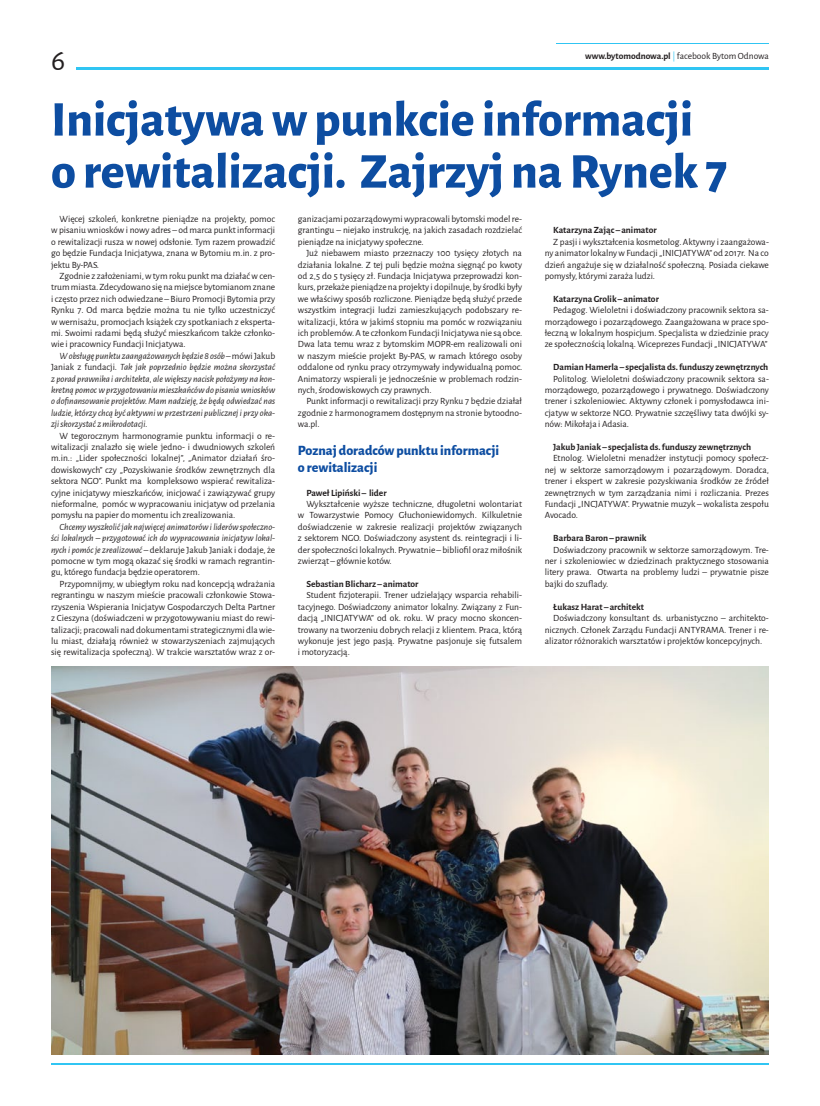
<style>
.page{position:relative;width:820px;height:1106px;background:#fff}
.page>*{position:absolute;margin:0;border:0;box-sizing:border-box;transform-origin:0 0}
.t1{font:800 50px/52px "Alegreya Sans";color:#0d4da1}
.t2{font:30px "Alegreya Sans";color:#231f20}
.t3{font:800 14px/16.8px "Alegreya Sans";color:#0d4da1}
.t4{font:9.5px/11.4px "Alegreya Sans";color:#231f20;text-align:justify}
.t5{font:italic 9.5px/11.4px "Alegreya Sans";color:#231f20;text-align:justify}
.t6{font:700 9.5px "Alegreya Sans";color:#231f20}
.s1{font-weight:700}
.s2{color:#30c5f3}
.s3{font-style:normal}
</style>
<div class="page">
<hr style="left:77px;top:67px;width:691px;height:3px;background:#30c5f3">
<hr style="left:556px;top:43px;width:212px;height:1px;background:#30c5f3">
<hr style="left:51px;top:1063px;width:717px;height:2px;background:#30c5f3">
<img style="left:51px;top:666px;width:717px;height:388px">
<h2 class="t2" style="left:51px;top:40px;width:16px">6</h2>
<p class="t4" style="left:585px;top:50px;width:185px"><span class="s1">www.bytomodnowa.pl</span> <span class="s2">|</span> facebook Bytom Odnowa</p>
<h1 class="t1" style="left:51px;top:90px;width:677px">Inicjatywa w punkcie informacji o rewitalizacji. Zajrzyj na Rynek 7</h1>
<p class="t4" style="left:51px;top:213px;width:225px;text-indent:9px">Więcej szkoleń, konkretne pieniądze na projekty, pomoc w pisaniu wniosków i nowy adres – od marca punkt informacji o rewitalizacji rusza w nowej odsłonie. Tym razem prowadzić go będzie Fundacja Inicjatywa, znana w Bytomiu m.in. z pro&shy;jektu By-PAS.</p>
<p class="t4" style="left:51px;top:270px;width:225px;text-indent:9px">Zgodnie z założeniami, w tym roku punkt ma działać w cen&shy;trum miasta. Zdecydowano się na miejsce bytomianom znane i często przez nich odwiedzane – Biuro Promocji Bytomia przy Rynku 7. Od marca będzie można tu nie tylko uczestniczyć w wernisażu, promocjach książek czy spotkaniach z eksperta&shy;mi. Swoimi radami będą służyć mieszkańcom także członko&shy;wie i pracownicy Fundacji Inicjatywa.</p>
<p class="t5" style="left:51px;top:349px;width:225px;text-indent:9px">W obsługę punktu zaangażowanych będzie 8 osób <span class="s3">– mówi Jakub Janiak z fundacji.</span> Tak jak poprzednio będzie można skorzystać z porad prawnika i architekta, ale większy nacisk położymy na kon&shy;kretną pomoc w przygotowaniu mieszkańców do pisania wniosków o dofinansowanie projektów. Mam nadzieję, że będą odwiedzać nas ludzie, którzy chcą być aktywni w przestrzeni publicznej i przy oka&shy;zji skorzystać z mikrodotacji.</p>
<p class="t4" style="left:51px;top:429px;width:225px;text-indent:9px">W tegorocznym harmonogramie punktu informacji o re&shy;witalizacji znalazło się wiele jedno- i dwudniowych szkoleń m.in.: „Lider społeczności lokalnej”, „Animator działań śro&shy;dowiskowych” czy „Pozyskiwanie środków zewnętrznych dla sektora NGO”. Punkt ma kompleksowo wspierać rewitaliza&shy;cyjne inicjatywy mieszkańców, inicjować i zawiązywać grupy nieformalne, pomóc w wypracowaniu inicjatyw od przelania pomysłu na papier do momentu ich zrealizowania.</p>
<p class="t5" style="left:51px;top:520px;width:225px;text-indent:9px">Chcemy wyszkolić jak najwięcej animatorów i liderów społeczno&shy;ści lokalnych – przygotować ich do wypracowania inicjatyw lokal&shy;nych i pomóc je zrealizować <span class="s3">– deklaruje Jakub Janiak i dodaje, że pomocne w tym mogą okazać się środki w ramach regrantin&shy;gu, którego fundacja będzie operatorem.</span></p>
<p class="t4" style="left:51px;top:577px;width:225px;text-indent:9px">Przypomnijmy, w ubiegłym roku nad koncepcją wdrażania regrantingu w naszym mieście pracowali członkowie Stowa&shy;rzyszenia Wspierania Inicjatyw Gospodarczych Delta Partner z Cieszyna (doświadczeni w przygotowywaniu miast do rewi&shy;talizacji; pracowali nad dokumentami strategicznymi dla wie&shy;lu miast, działają również w stowarzyszeniach zajmujących się rewitalizacja społeczną). W trakcie warsztatów wraz z or-</p>
<p class="t4" style="left:298px;top:213px;width:225px">ganizacjami pozarządowymi wypracowali bytomski model re&shy;grantingu – niejako instrukcję, na jakich zasadach rozdzielać pieniądze na inicjatywy społeczne.</p>
<p class="t4" style="left:298px;top:247px;width:226px;text-indent:9px">Już niebawem miasto przeznaczy 100 tysięcy złotych na działania lokalne. Z tej puli będzie można sięgnąć po kwoty od 2,5 do 5 tysięcy zł. Fundacja Inicjatywa przeprowadzi kon&shy;kurs, przekaże pieniądze na projekty i dopilnuje, by środki były we właściwy sposób rozliczone. Pieniądze będą służyć przede wszystkim integracji ludzi zamieszkujących podobszary re&shy;witalizacji, która w jakimś stopniu ma pomóc w rozwiązaniu ich problemów. A te członkom Fundacji Inicjatywa nie są obce.<br>Dwa lata temu wraz z bytomskim MOPR-em realizowali oni w naszym mieście projekt By-PAS, w ramach którego osoby oddalone od rynku pracy otrzymywały indywidualną pomoc.<br>Animatorzy wspierali je jednocześnie w problemach rodzin&shy;nych, środowiskowych czy prawnych.</p>
<p class="t4" style="left:298px;top:395px;width:225px;text-indent:9px">Punkt informacji o rewitalizacji przy Rynku 7 będzie działał zgodnie z harmonogramem dostępnym na stronie bytoodno&shy;wa.pl.</p>
<h3 class="t3" style="left:298px;top:441px;width:203px">Poznaj doradców punktu informacji o rewitalizacji</h3>
<p class="t6" style="left:306px;top:485px;width:82px">Paweł Lipiński – lider</p>
<p class="t4" style="left:298px;top:498px;width:225px;text-indent:9px">Wykształcenie wyższe techniczne, długoletni wolontariat w Towarzystwie Pomocy Głuchoniewidomych. Kilkuletnie doświadczenie w zakresie realizacji projektów związanych z sektorem NGO. Doświadczony asystent ds. reintegracji i li&shy;der społeczności lokalnych. Prywatnie – bibliofil oraz miłośnik zwierząt – głównie kotów.</p>
<p class="t6" style="left:306px;top:577px;width:113px">Sebastian Blicharz – animator</p>
<p class="t4" style="left:298px;top:589px;width:225px;text-indent:9px">Student fizjoterapii. Trener udzielający wsparcia rehabili&shy;tacyjnego. Doświadczony animator lokalny. Związany z Fun&shy;dacją „INICJATYWA” od ok. roku. W pracy mocno skoncen&shy;trowany na tworzeniu dobrych relacji z klientem. Praca, którą wykonuje jest jego pasją. Prywatne pasjonuje się futsalem i motoryzacją.</p>
<p class="t6" style="left:553px;top:223px;width:105px">Katarzyna Zając – animator</p>
<p class="t4" style="left:544px;top:235px;width:225px;text-indent:9px">Z pasji i wykształcenia kosmetolog. Aktywny i zaangażowa&shy;ny animator lokalny w Fundacji „INICJATYWA” od 2017r. Na co dzień angażuje się w działalność społeczną. Posiada ciekawe pomysły, którymi zaraża ludzi.</p>
<p class="t6" style="left:553px;top:292px;width:107px">Katarzyna Grolik – animator</p>
<p class="t4" style="left:544px;top:304px;width:225px;text-indent:9px">Pedagog. Wieloletni i doświadczony pracownik sektora sa&shy;morządowego i pozarządowego. Zaangażowana w prace spo&shy;łeczną w lokalnym hospicjum. Specjalista w dziedzinie pracy ze społecznością lokalną. Wiceprezes Fundacji „INICJATYWA”</p>
<p class="t6" style="left:553px;top:360px;width:216px">Damian Hamerla – specjalista ds. funduszy zewnętrznych</p>
<p class="t4" style="left:544px;top:372px;width:225px;text-indent:9px">Politolog. Wieloletni doświadczony pracownik sektora sa&shy;morządowego, pozarządowego i prywatnego. Doświadczony trener i szkoleniowiec. Aktywny członek i pomysłodawca ini&shy;cjatyw w sektorze NGO. Prywatnie szczęśliwy tata dwójki sy&shy;nów: Mikołaja i Adasia.</p>
<p class="t6" style="left:553px;top:440px;width:199px">Jakub Janiak – specjalista ds. funduszy zewnętrznych</p>
<p class="t4" style="left:544px;top:452px;width:226px;text-indent:9px">Etnolog. Wieloletni menadżer instytucji pomocy społecz&shy;nej w sektorze samorządowym i pozarządowym. Doradca, trener i ekspert w zakresie pozyskiwania środków ze źródeł zewnętrznych w tym zarządzania nimi i rozliczania. Prezes Fundacji „INCJATYWA”. Prywatnie muzyk – wokalista zespołu Avocado.</p>
<p class="t6" style="left:553px;top:531px;width:95px">Barbara Baron – prawnik</p>
<p class="t4" style="left:544px;top:543px;width:225px;text-indent:9px">Doświadczony pracownik w sektorze samorządowym. Tre&shy;ner i szkoleniowiec w dziedzinach praktycznego stosowania litery prawa. Otwarta na problemy ludzi – prywatnie pisze bajki do szuflady.</p>
<p class="t6" style="left:553px;top:599px;width:92px">Łukasz Harat – architekt</p>
<p class="t4" style="left:544px;top:612px;width:225px;text-indent:9px">Doświadczony konsultant ds. urbanistyczno – architekto&shy;nicznych. Członek Zarządu Fundacji ANTYRAMA. Trener i re&shy;alizator różnorakich warsztatów i projektów koncepcyjnych.</p>
</div>
